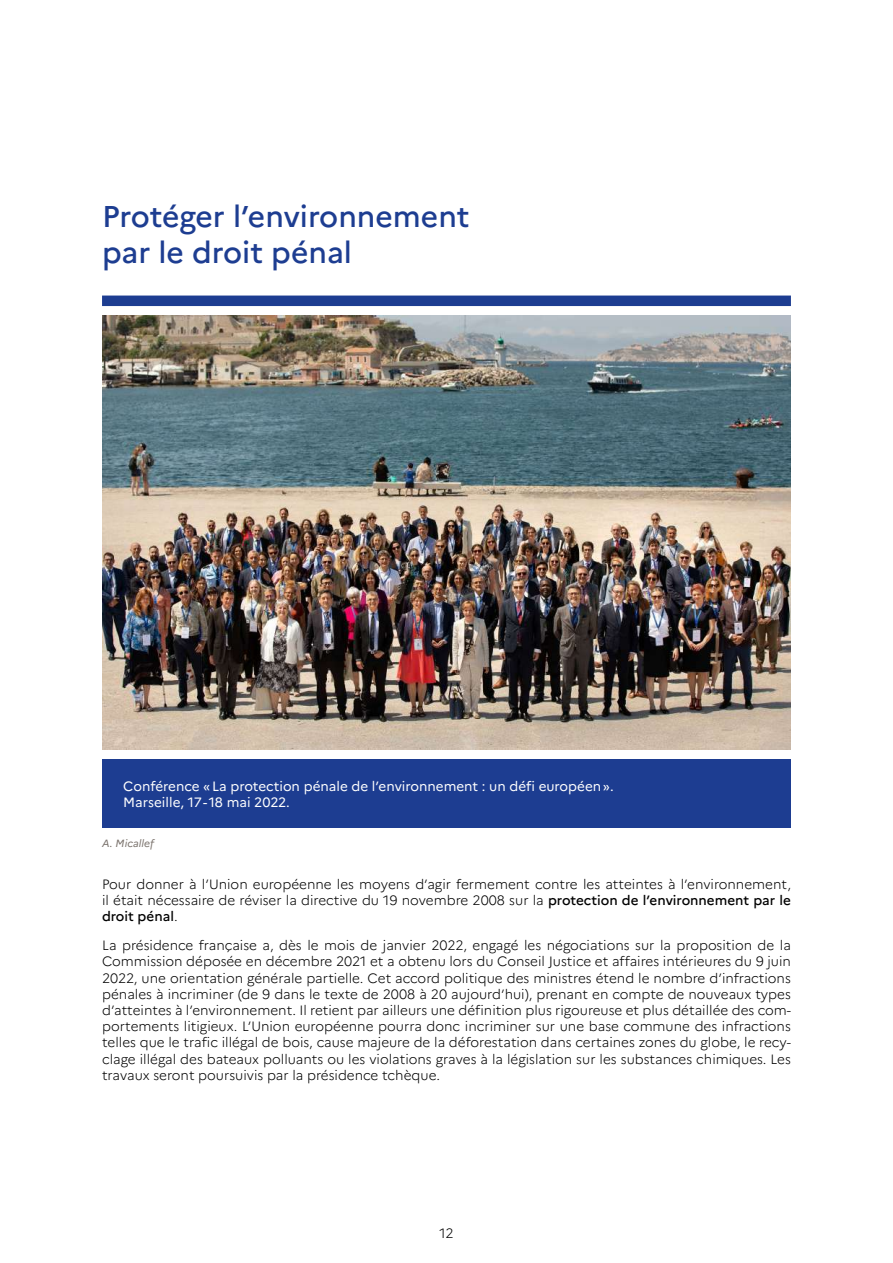
<style>
.page{position:relative;width:893px;height:1263px;background:#fff}
.page>*{position:absolute;margin:0;border:0;box-sizing:border-box;transform-origin:0 0}
.t1{font:500 30px/36px "Marianne";color:#1d3d91}
.t2{font:300 13.5px/16.2px "Marianne";color:#000;text-align:justify}
.t3{font:13.5px/16.2px "Marianne";color:#fff}
.t4{font:italic 10.5px "Marianne";color:#7a726c}
.s1{font-weight:500}
</style>
<div class="page">
<img style="left:102px;top:316px;width:689px;height:434px">
<div style="left:102px;top:296px;width:689px;height:10px;background:#1d3d91"></div>
<div style="left:102px;top:759px;width:689px;height:69px;background:#1d3d91"></div>
<h1 class="t1" style="left:102px;top:198px;width:369px">Protéger l’environnement par le droit pénal</h1>
<p class="t3" style="left:123px;top:778px;width:492px">Conférence «La protection pénale de l’environnement : un défi européen».<br>Marseille, 17-18 mai 2022.</p>
<p class="t4" style="left:102px;top:837px;width:54px">A. Micallef</p>
<p class="t2" style="left:102px;top:876px;width:690px">Pour donner à l’Union européenne les moyens d’agir fermement contre les atteintes à l’environnement, il était nécessaire de réviser la directive du 19 novembre 2008 sur la <span class="s1">protection de l’environnement par le droit pénal</span>.</p>
<p class="t2" style="left:102px;top:937px;width:690px">La présidence française a, dès le mois de janvier 2022, engagé les négociations sur la proposition de la Commission déposée en décembre 2021 et a obtenu lors du Conseil Justice et affaires intérieures du 9 juin 2022, une orientation générale partielle. Cet accord politique des ministres étend le nombre d’infractions pénales à incriminer (de 9 dans le texte de 2008 à 20 aujourd’hui), prenant en compte de nouveaux types d’atteintes à l’environnement. Il retient par ailleurs une définition plus rigoureuse et plus détaillée des com&shy;portements litigieux. L’Union européenne pourra donc incriminer sur une base commune des infractions telles que le trafic illégal de bois, cause majeure de la déforestation dans certaines zones du globe, le recy&shy;clage illégal des bateaux polluants ou les violations graves à la législation sur les substances chimiques. Les travaux seront poursuivis par la présidence tchèque.</p>
<p class="t2" style="left:439px;top:1225px;width:16px">12</p>
</div>
